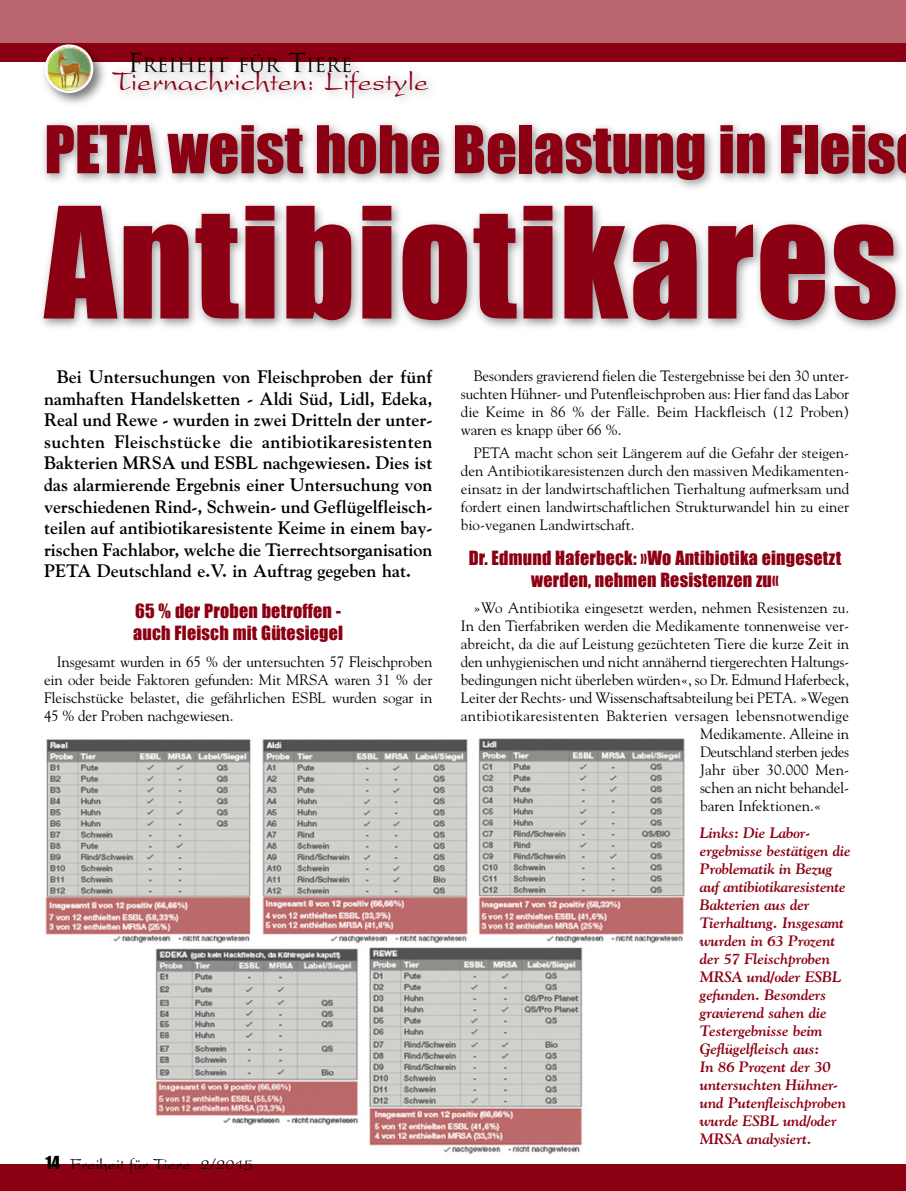
<style>
.page{position:relative;width:906px;height:1191px;background:#fff}
.page>*{position:absolute;margin:0;border:0;box-sizing:border-box;transform-origin:0 0}
.t1{font:142.5px "Impact";letter-spacing:.015em;color:#8c0013}
.t2{font:60.75px "Impact";color:#8c0013}
.t3{font:29.1px "President Plain";color:#8c0013}
.t4{font:19.2px "Trajan";color:#000}
.t5{font:700 18px/21.6px "Goudy";color:#000;text-align:justify}
.t6{font:18px/21.6px "Impact";letter-spacing:.01em;color:#8c0013}
.t7{font:16.5px "President Plain";color:#000}
.t8{font:15px/18px "Goudy";color:#000;text-align:justify}
.t9{font:italic 700 15px/18px "Goudy";letter-spacing:-.01em;color:#8c0013}
.t10{font:15px "Goudy";letter-spacing:.02em;color:#000}
.t11{font:15px "Goudy";letter-spacing:-.025em;color:#000}
.s1{font-size:25.5px}
.s2{font-family:"Impact"}
</style>
<div class="page">
<div style="left:0;top:0;width:906px;height:44px;background:#ba6671"></div>
<div style="left:0;top:43px;width:906px;height:18px;background:#8c0013"></div>
<img style="left:409px;top:61px;width:290px;height:34px">
<img style="left:38px;top:61px;width:41px;height:43px">
<img style="left:45px;top:44px;width:34px;height:49px">
<img style="left:79px;top:45px;width:330px;height:58px">
<div style="left:0;top:1164px;width:906px;height:27px;background:#8c0013"></div>
<img style="left:41px;top:122px;width:865px;height:207px">
<img style="left:45px;top:738px;width:640px;height:416px">
<p class="t4" style="left:128px;top:54px;width:226px"><span class="s1">F</span>REIHEIT FÜR <span class="s1">T</span>IERE</p>
<h3 class="t3" style="left:112px;top:70px;width:318px">Tiernachrichten: Lifestyle</h3>
<h2 class="t2" style="left:44px;top:112px;width:853px">PETA weist hohe Belastung in Fleis</h2>
<h1 class="t1" style="left:44px;top:175px;width:855px">Antibiotikares</h1>
<p class="t5" style="left:44px;top:366px;width:390px;text-indent:13px">Bei Untersuchungen von Fleischproben der fünf namhaften Handelsketten - Aldi Süd, Lidl, Edeka, Real und Rewe - wurden in zwei Dritteln der unter&shy;suchten Fleischstücke die antibiotikaresistenten Bakterien MRSA und ESBL nachgewiesen. Dies ist das alarmierende Ergebnis einer Untersuchung von verschiedenen Rind-, Schwein- und Geflügelfleisch&shy;teilen auf antibiotikaresistente Keime in einem bay&shy;rischen Fachlabor, welche die Tierrechtsorganisation PETA Deutschland e.V. in Auftrag gegeben hat.</p>
<p class="t6" style="left:133px;top:600px;width:211px">65 % der Proben betroffen - auch Fleisch mit Gütesiegel</p>
<p class="t8" style="left:44px;top:652px;width:390px;text-indent:13px">Insgesamt wurden in 65 % der untersuchten 57 Fleischproben ein oder beide Faktoren gefunden: Mit MRSA waren 31 % der Fleischstücke belastet, die gefährlichen ESBL wurden sogar in 45 % der Proben nachgewiesen.</p>
<p class="t7" style="left:46px;top:1158px;width:209px"><span class="s2">14</span> Freiheit für Tiere 2/2015</p>
<p class="t8" style="left:461px;top:366px;width:390px;text-indent:13px">Besonders gravierend fielen die Testergebnisse bei den 30 unter&shy;suchten Hühner- und Putenfleischproben aus: Hier fand das Labor die Keime in 86 % der Fälle. Beim Hackfleisch (12 Proben) waren es knapp über 66 %.</p>
<p class="t8" style="left:461px;top:444px;width:390px;text-indent:13px">PETA macht schon seit Längerem auf die Gefahr der steigen&shy;den Antibiotikaresistenzen durch den massiven Medikamenten&shy;einsatz in der landwirtschaftlichen Tierhaltung aufmerksam und fordert einen landwirtschaftlichen Strukturwandel hin zu einer bio-veganen Landwirtschaft.</p>
<p class="t6" style="left:469px;top:547px;width:374px;text-align:center">Dr. Edmund Haferbeck: »Wo Antibiotika eingesetzt werden, nehmen Resistenzen zu«</p>
<p class="t8" style="left:473px;top:598px;width:377px">»Wo Antibiotika eingesetzt werden, nehmen Resistenzen zu.</p>
<p class="t8" style="left:461px;top:616px;width:390px">In den Tierfabriken werden die Medikamente tonnenweise ver-</p>
<p class="t8" style="left:461px;top:634px;width:390px">abreicht, da die auf Leistung gezüchteten Tiere die kurze Zeit in</p>
<p class="t8" style="left:461px;top:652px;width:390px">den unhygienischen und nicht annähernd tiergerechten Haltungs-</p>
<p class="t8" style="left:461px;top:670px;width:390px">bedingungen nicht überleben würden«, so Dr. Edmund Haferbeck,</p>
<p class="t8" style="left:461px;top:688px;width:390px">Leiter der Rechts- und Wissenschaftsabteilung bei PETA. »Wegen</p>
<p class="t10" style="left:461px;top:707px;width:390px">antibiotikaresistenten Bakterien versagen lebensnotwendige</p>
<p class="t8" style="left:700px;top:724px;width:150px">Medikamente. Alleine in</p>
<p class="t11" style="left:700px;top:743px;width:150px">Deutschland sterben jedes</p>
<p class="t8" style="left:700px;top:760px;width:150px">Jahr über 30.000 Men-</p>
<p class="t8" style="left:700px;top:778px;width:150px">schen an nicht behandel-</p>
<p class="t8" style="left:700px;top:796px;width:123px">baren Infektionen.«</p>
<p class="t9" style="left:700px;top:824px;width:152px">Links: Die Labor&shy;ergebnisse bestätigen die<br>Problematik in Bezug auf antibiotikaresistente<br>Bakterien aus der<br>Tierhaltung. Insgesamt wurden in 63 Prozent der 57 Fleischproben<br>MRSA und/oder ESBL gefunden. Besonders gravierend sahen die<br>Testergebnisse beim<br>Geflügelfleisch aus:<br>In 86 Prozent der 30 untersuchten Hühner&shy;und Putenfleischproben wurde ESBL und/oder<br>MRSA analysiert.</p>
</div>
